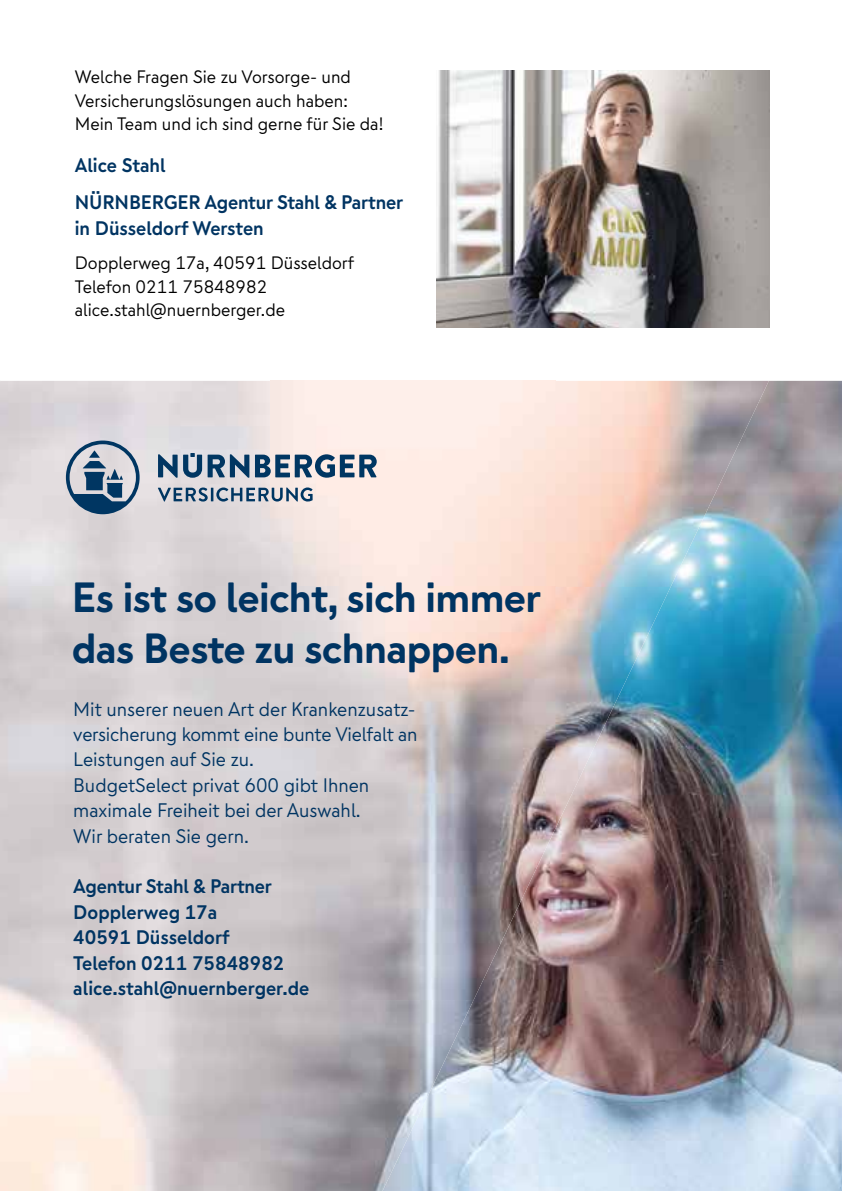
<style>
.page{position:relative;width:842px;height:1191px;background:#fff}
.page>*{position:absolute;margin:0;border:0;box-sizing:border-box;transform-origin:0 0}
.t1{font:700 42.2px/50.6px "Nuernberger Image";color:#003462}
.t2{font:19.6px/25.4px "Nuernberger Text";color:#003462}
.t3{font:700 19.6px/25.4px "Nuernberger Text";color:#003462}
.t4{font:18px/23.4px "Nuernberger Text";color:#000}
</style>
<div class="page">
<img style="left:408px;top:381px;width:434px;height:810px">
<svg style="left:270px;top:70px;width:505px;height:311px"></svg>
<img style="left:0;top:381px;width:769px;height:206px">
<img style="left:0;top:587px;width:556px;height:413px">
<img style="left:555px;top:587px;width:116px;height:138px">
<img style="left:555px;top:724px;width:50px;height:104px">
<img style="left:270px;top:1000px;width:204px;height:138px">
<img style="left:270px;top:1137px;width:138px;height:54px">
<svg style="left:255px;top:454px;width:122px;height:24px;background:#70879c"></svg>
<svg style="left:208px;top:454px;width:41px;height:24px"></svg>
<svg style="left:158px;top:453px;width:44px;height:25px"></svg>
<svg style="left:158px;top:487px;width:155px;height:14px;background:#8a9bac"></svg>
<svg style="left:66px;top:440px;width:74px;height:74px;background:#8b9cae"></svg>
<img style="left:437px;top:71px;width:333px;height:256px">
<svg style="left:0;top:1188px;width:4px;height:3px"></svg>
<p class="t4" style="left:75px;top:65px;width:310px">Welche Fragen Sie zu Vorsorge- und<br>Versicherungslösungen auch haben:<br>Mein Team und ich sind gerne für Sie da!</p>
<p class="t3" style="left:75px;top:147px;width:330px;line-height:36.8px">Alice Stahl<br>NÜRNBERGER Agentur Stahl &amp; Partner</p>
<p class="t3" style="left:75px;top:215px;width:190px">in Düsseldorf Wersten</p>
<p class="t4" style="left:75px;top:251px;width:281px">Dopplerweg 17a, 40591 Düsseldorf<br>Telefon 0211 75848982 alice.stahl@nuernberger.de</p>
<h1 class="t1" style="left:72px;top:571px;width:470px">Es ist so leicht, sich immer das Beste zu schnappen.</h1>
<p class="t2" style="left:73px;top:695px;width:346px">Mit unserer neuen Art der Krankenzusatz&shy;versicherung kommt eine bunte Vielfalt an Leistungen auf Sie zu.<br>BudgetSelect privat 600 gibt Ihnen maximale Freiheit bei der Auswahl.<br>Wir beraten Sie gern.</p>
<p class="t3" style="left:73px;top:873px;width:238px">Agentur Stahl &amp; Partner<br>Dopplerweg 17a<br>40591 Düsseldorf<br>Telefon 0211 75848982 alice.stahl@nuernberger.de</p>
</div>
